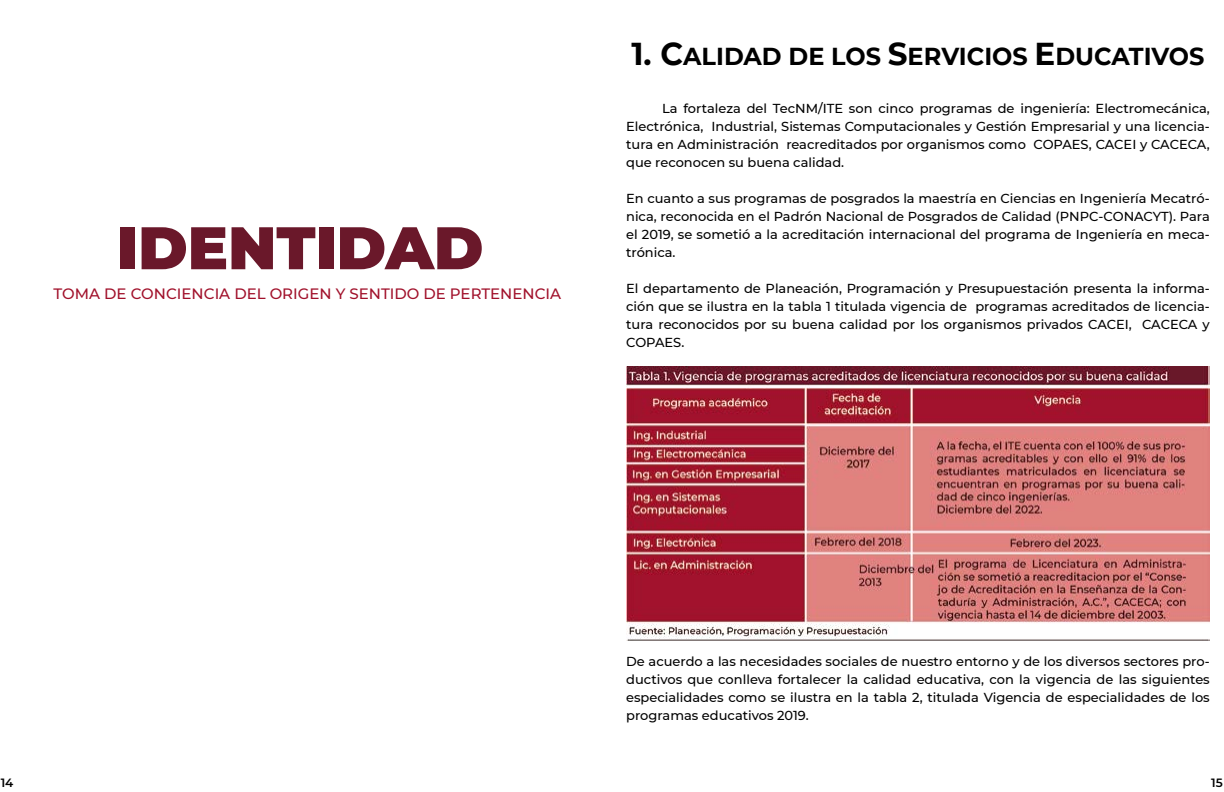
<style>
.page{position:relative;width:1224px;height:792px;background:#fff}
.page>*{position:absolute;margin:0;border:0;box-sizing:border-box;transform-origin:0 0}
.t1{font:900 60px "Montserrat";color:#6a182a}
.t2{font:700 24.5px "Montserrat";color:#000}
.t3{font:500 15px "Montserrat";color:#a1112b}
.t4{font:500 13px/18px "Montserrat";color:#000;text-align:justify}
.t5{font:600 12px "Montserrat";color:#000}
.s1{font-size:31.6px}
</style>
<div class="page">
<img style="left:626px;top:367px;width:584px;height:273px">
<h1 class="t1" style="left:117px;top:203px;width:368px">IDENTIDAD</h1>
<p class="t3" style="left:54px;top:284px;width:509px">TOMA DE CONCIENCIA DEL ORIGEN Y SENTIDO DE PERTENENCIA</p>
<h2 class="t2" style="left:631px;top:39px;width:575px"><span class="s1">1. C</span>ALIDAD DE LOS <span class="s1">S</span>ERVICIOS <span class="s1">E</span>DUCATIVOS</h2>
<p class="t4" style="left:626px;top:99px;width:585px;text-indent:36px">La fortaleza del TecNM/ITE son cinco programas de ingeniería: Electromecánica, Electrónica, Industrial, Sistemas Computacionales y Gestión Empresarial y una licencia&shy;tura en Administración reacreditados por organismos como COPAES, CACEI y CACECA, que reconocen su buena calidad.</p>
<p class="t4" style="left:626px;top:189px;width:585px">En cuanto a sus programas de posgrados la maestría en Ciencias en Ingeniería Mecatró&shy;nica, reconocida en el Padrón Nacional de Posgrados de Calidad (PNPC-CONACYT). Para el 2019, se sometió a la acreditación internacional del programa de Ingeniería en meca&shy;trónica.</p>
<p class="t4" style="left:626px;top:279px;width:585px">El departamento de Planeación, Programación y Presupuestación presenta la informa&shy;ción que se ilustra en la tabla 1 titulada vigencia de programas acreditados de licencia&shy;tura reconocidos por su buena calidad por los organismos privados CACEI, CACECA y COPAES.</p>
<p class="t4" style="left:626px;top:652px;width:585px">De acuerdo a las necesidades sociales de nuestro entorno y de los diversos sectores pro&shy;ductivos que conlleva fortalecer la calidad educativa, con la vigencia de las siguientes especialidades como se ilustra en la tabla 2, titulada Vigencia de especialidades de los programas educativos 2019.</p>
<p class="t5" style="left:1px;top:775px;width:14px">14</p>
<p class="t5" style="left:1211px;top:775px;width:13px">15</p>
</div>
